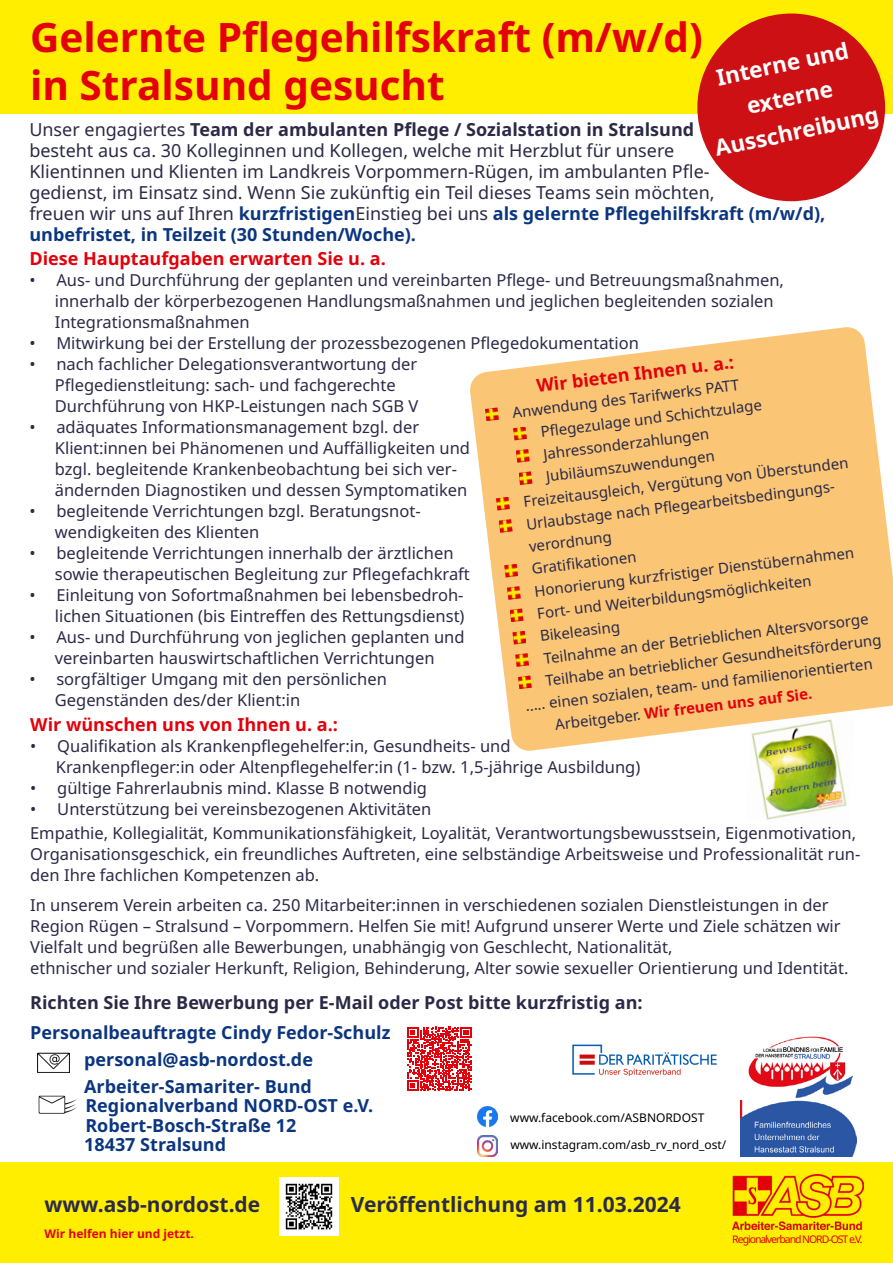
<style>
.page{position:relative;width:893px;height:1263px;background:#fff}
.page>*{position:absolute;margin:0;border:0;box-sizing:border-box;transform-origin:0 0}
.t1{font:700 40.5px/48.6px "Noto Sans";color:#e3000b}
.t2{font:700 22.5px/34.5px "Noto Sans";color:#fff;text-align:center}
.t3{font:700 21px "Noto Sans";color:#2a2a47}
.t4{font:18px/21px "Noto Sans";color:#2a2a47}
.t5{font:700 18px/27px "Noto Sans";color:#0b367f}
.t6{font:700 18px "Noto Sans";color:#e3000b}
.t7{font:700 18px "Noto Sans";color:#2a2a47}
.t8{font:16.5px/21px "Noto Sans";color:#2a2a47}
.t9{font:15px "Noto Sans";color:#2a2a47}
.t10{font:700 15px "Noto Sans";color:#e3000b}
.t11{font:12px "Noto Sans";color:#000}
.t12{font:700 12px "Noto Sans";color:#e3000b}
.t13{font:10.5px "Noto Sans";letter-spacing:-.1em;color:#e3000b}
.s1{font-weight:700}
.s2{font-weight:700;color:#0b367f}
.s3{font-weight:400;color:#2a2a47}
</style>
<div class="page">
<div style="left:0;top:0;width:893px;height:113px;background:#fe0"></div>
<div style="left:0;top:1163px;width:893px;height:100px;background:#fe0"></div>
<div style="left:697px;top:14px;width:188px;height:187px;background:#cd1013;border-radius:50%"></div>
<img style="left:733px;top:1174px;width:130px;height:55px">
<img style="left:280px;top:1177px;width:58px;height:59px">
<img style="left:740px;top:1100px;width:116px;height:56px">
<img style="left:748px;top:1036px;width:105px;height:62px">
<img style="left:754px;top:752px;width:93px;height:68px">
<img style="left:572px;top:1044px;width:145px;height:33px">
<svg style="left:470px;top:327px;width:423px;height:425px;fill:#fbc576"></svg>
<img style="left:485px;top:407px;width:14px;height:14px">
<img style="left:513px;top:427px;width:14px;height:13px">
<img style="left:516px;top:449px;width:14px;height:14px">
<img style="left:518px;top:471px;width:14px;height:14px">
<img style="left:496px;top:497px;width:14px;height:13px">
<img style="left:499px;top:519px;width:14px;height:14px">
<img style="left:504px;top:564px;width:14px;height:13px">
<img style="left:507px;top:586px;width:14px;height:14px">
<img style="left:510px;top:608px;width:14px;height:14px">
<img style="left:512px;top:631px;width:14px;height:13px">
<img style="left:515px;top:653px;width:14px;height:14px">
<img style="left:518px;top:675px;width:14px;height:14px">
<img style="left:38px;top:1052px;width:32px;height:21px">
<img style="left:38px;top:1095px;width:39px;height:19px">
<img style="left:477px;top:1106px;width:20px;height:20px">
<img style="left:477px;top:1136px;width:20px;height:20px">
<svg style="left:407px;top:1027px;width:64px;height:64px"></svg>
<h1 class="t1" style="left:30px;top:14px;width:674px">Gelernte Pflegehilfskraft (m/w/d) in Stralsund gesucht</h1>
<p class="t4" style="left:29px;top:119px;width:797px">Unser engagiertes <span class="s1">Team der ambulanten Pflege / Sozialstation in Stralsund<br></span>besteht aus ca. 30 Kolleginnen und Kollegen, welche mit Herzblut für unsere<br>Klientinnen und Klienten im Landkreis Vorpommern-Rügen, im ambulanten Pfle-<br>gedienst, im Einsatz sind. Wenn Sie zukünftig ein Teil dieses Teams sein möchten,<br>freuen wir uns auf Ihren <span class="s2">kurzfristigen</span>Einstieg bei uns <span class="s2">als gelernte Pflegehilfskraft (m/w/d), unbefristet, in Teilzeit (30 Stunden/Woche).</span></p>
<h2 class="t2" style="left:697px;top:65px;width:168px;rotate:-12deg">Interne und externe<br>Ausschreibung</h2>
<p class="t6" style="left:29px;top:248px;width:358px">Diese Hauptaufgaben erwarten Sie u. a.</p>
<p class="t8" style="left:55px;top:269px;width:731px;text-indent:-26px">• Aus- und Durchführung der geplanten und vereinbarten Pflege- und Betreuungsmaßnahmen, innerhalb der körperbezogenen Handlungsmaßnahmen und jeglichen begleitenden sozialen<br>Integrationsmaßnahmen</p>
<p class="t8" style="left:29px;top:332px;width:611px">• Mitwirkung bei der Erstellung der prozessbezogenen Pflegedokumentation</p>
<p class="t8" style="left:55px;top:353px;width:365px;text-indent:-26px">• nach fachlicher Delegationsverantwortung der<br>Pflegedienstleitung: sach- und fachgerechte<br>Durchführung von HKP-Leistungen nach SGB V</p>
<p class="t8" style="left:55px;top:416px;width:417px;text-indent:-26px">• adäquates Informationsmanagement bzgl. der Klient:innen bei Phänomenen und Auffälligkeiten und bzgl. begleitende Krankenbeobachtung bei sich ver&shy;ändernden Diagnostiken und dessen Symptomatiken</p>
<p class="t8" style="left:55px;top:501px;width:367px;text-indent:-26px">• begleitende Verrichtungen bzgl. Beratungsnot&shy;wendigkeiten des Klienten</p>
<p class="t8" style="left:55px;top:543px;width:417px;text-indent:-26px">• begleitende Verrichtungen innerhalb der ärztlichen sowie therapeutischen Begleitung zur Pflegefachkraft</p>
<p class="t8" style="left:29px;top:585px;width:437px;text-align:right">• Einleitung von Sofortmaßnahmen bei lebensbedroh&shy;lichen Situationen (bis Eintreffen des Rettungsdienst)</p>
<p class="t8" style="left:29px;top:627px;width:437px;text-align:center">• Aus- und Durchführung von jeglichen geplanten und vereinbarten hauswirtschaftlichen Verrichtungen</p>
<p class="t8" style="left:55px;top:669px;width:334px;text-indent:-26px">• sorgfältiger Umgang mit den persönlichen<br>Gegenständen des∕der Klient:in</p>
<p class="t6" style="left:535px;top:376px;width:200px;rotate:-7deg">Wir bieten Ihnen u. a.:</p>
<p class="t9" style="left:512px;top:404px;width:230px;rotate:-7deg">Anwendung des Tarifwerks PATT</p>
<p class="t9" style="left:540px;top:423px;width:224px;rotate:-7deg">Pfl egezulage und Schichtzulage</p>
<p class="t9" style="left:542px;top:446px;width:168px;rotate:-7deg">Jahressonderzahlungen</p>
<p class="t9" style="left:545px;top:468px;width:171px;rotate:-7deg">Jubiläumszuwendungen</p>
<p class="t9" style="left:523px;top:493px;width:329px;rotate:-7deg">Freizeitausgleich, Vergütung von Überstunden</p>
<p class="t9" style="left:525px;top:516px;width:322px;rotate:-7deg">Urlaubstage nach Pfl egearbeitsbedingungs-</p>
<p class="t9" style="left:528px;top:538px;width:85px;rotate:-7deg">verordnung</p>
<p class="t9" style="left:531px;top:560px;width:107px;rotate:-7deg">Gratifi kationen</p>
<p class="t9" style="left:533px;top:583px;width:323px;rotate:-7deg">Honorierung kurzfristiger Dienstübernahmen</p>
<p class="t9" style="left:536px;top:605px;width:278px;rotate:-7deg">Fort- und Weiterbildungsmöglichkeiten</p>
<p class="t9" style="left:539px;top:627px;width:82px;rotate:-7deg">Bikeleasing</p>
<p class="t9" style="left:543px;top:650px;width:328px;rotate:-7deg">Teilnahme an der Betrieblichen Altersvorsorge</p>
<p class="t9" style="left:544px;top:672px;width:340px;rotate:-7deg">Teilhabe an betrieblicher Gesundheitsförderung</p>
<p class="t9" style="left:524px;top:697px;width:351px;rotate:-7deg">..... einen sozialen, team- und familienorientierten</p>
<p class="t10" style="left:554px;top:716px;width:260px;rotate:-7deg"><span class="s3">Arbeitgeber.</span> Wir freuen uns auf Sie.</p>
<p class="t6" style="left:30px;top:714px;width:309px">Wir wünschen uns von Ihnen u. a.:</p>
<p class="t8" style="left:56px;top:736px;width:586px;text-indent:-26px">• Qualifikation als Krankenpflegehelfer:in, Gesundheits- und<br>Krankenpfleger:in oder Altenpflegehelfer:in (1- bzw. 1,5-jährige Ausbildung)</p>
<p class="t8" style="left:30px;top:778px;width:398px">• gültige Fahrerlaubnis mind. Klasse B notwendig</p>
<p class="t8" style="left:30px;top:798px;width:828px;line-height:23.4px">• Unterstützung bei vereinsbezogenen Aktivitäten<br>Empathie, Kollegialität, Kommunikationsfähigkeit, Loyalität, Verantwortungsbewusstsein, Eigenmotivation,</p>
<p class="t8" style="left:30px;top:843px;width:832px">Organisationsgeschick, ein freundliches Auftreten, eine selbständige Arbeitsweise und Professionalität run&shy;den Ihre fachlichen Kompetenzen ab.</p>
<p class="t8" style="left:30px;top:895px;width:820px">In unserem Verein arbeiten ca. 250 Mitarbeiter:innen in verschiedenen sozialen Dienstleistungen in der Region Rügen – Stralsund – Vorpommern. Helfen Sie mit! Aufgrund unserer Werte und Ziele schätzen wir Vielfalt und begrüßen alle Bewerbungen, unabhängig von Geschlecht, Nationalität,<br>ethnischer und sozialer Herkunft, Religion, Behinderung, Alter sowie sexueller Orientierung und Identität.</p>
<p class="t7" style="left:30px;top:992px;width:614px">Richten Sie Ihre Bewerbung per E-Mail oder Post bitte kurzfristig an:</p>
<p class="t5" style="left:84px;top:1019px;width:308px;text-indent:-54px">Personalbeauftragte Cindy Fedor-Schulz personal@asb-nordost.de<br>Arbeiter-Samariter- Bund</p>
<p class="t5" style="left:84px;top:1096px;width:291px;line-height:19.5px">Regionalverband NORD-OST e.V.<br>Robert-Bosch-Straße 12<br>18437 Stralsund</p>
<p class="t11" style="left:510px;top:1111px;width:196px">www.facebook.com/ASBNORDOST</p>
<p class="t11" style="left:510px;top:1137px;width:217px">www.instagram.com/asb_rv_nord_ost/</p>
<p class="t3" style="left:45px;top:1192px;width:217px">www.asb-nordost.de</p>
<p class="t3" style="left:351px;top:1192px;width:331px">Veröffentlichung am 11.03.2024</p>
<p class="t12" style="left:45px;top:1227px;width:151px">Wir helfen hier und jetzt.</p>
<p class="t13" style="left:732px;top:1233px;width:132px">Regionalverband NORD-OST e.V.</p>
</div>
